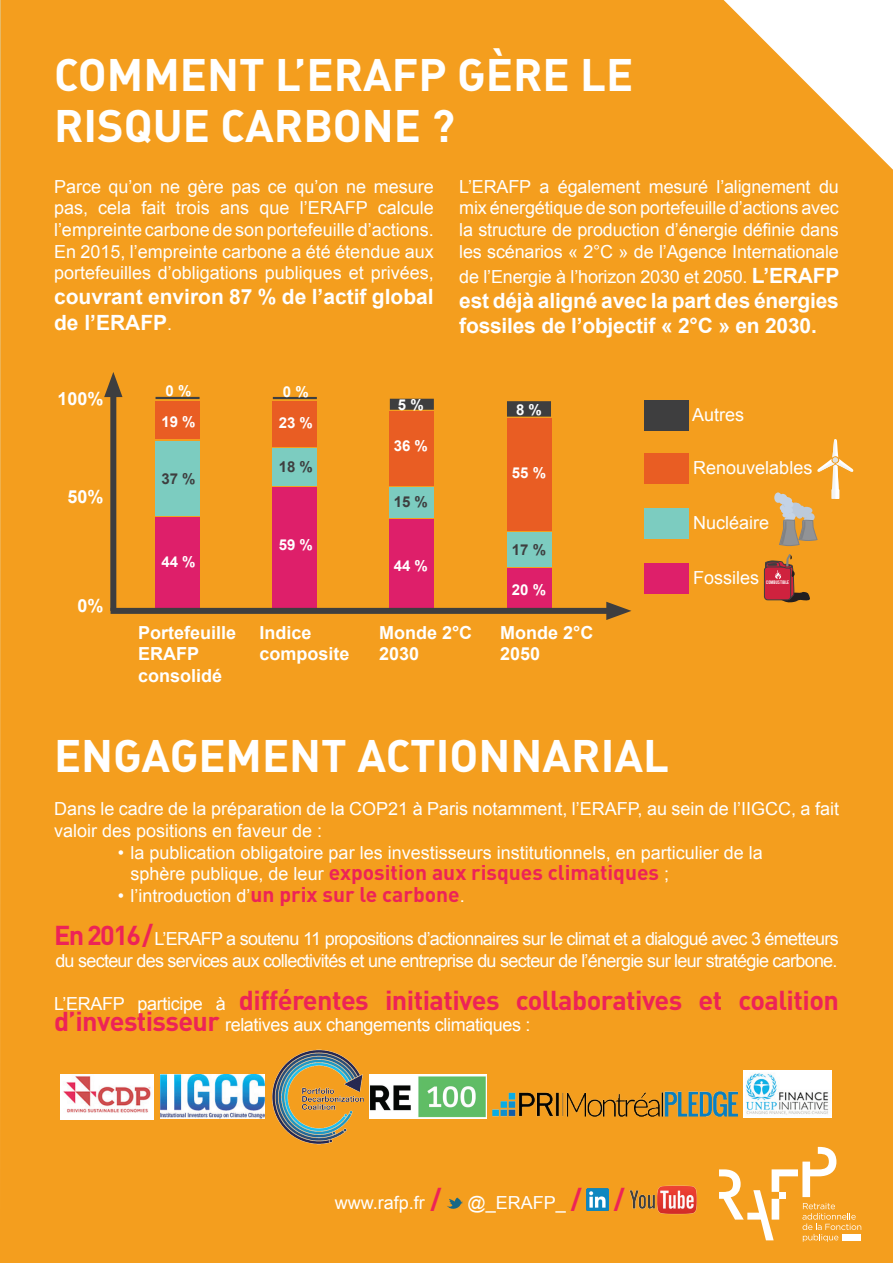
<style>
.page{position:relative;width:893px;height:1263px;background:#f49e1e}
.page>*{position:absolute;margin:0;border:0;box-sizing:border-box;transform-origin:0 0}
.t1{font:700 45px/51px "DIN";color:#fff}
.t2{font:700 27px "DIN";letter-spacing:-.02em;color:#ed2357}
.t3{font:700 21px/25.2px "Arial";letter-spacing:-.01em;color:#fff}
.t4{font:700 21px "DIN";color:#ed2357}
.t5{font:18px/21.6px "Arial";color:#fff;text-align:justify}
.t6{font:18px/21.6px "Arial";letter-spacing:-.04em;color:#fff}
.t7{font:700 18px/21.6px "Arial";color:#fff}
.t8{font:18px "Arial";letter-spacing:-.02em;color:#fff}
.t9{font:700 15px "Arial";color:#fff}
.t10{font:700 15px "Arial";color:#3e3e3f}
.t11{font:3.9px "Bebas";letter-spacing:.02em;color:#fff}
.s1{font-weight:400;font-size:18px}
.s2{font-weight:700;font-size:21px}
.s3{font-family:"Arial";font-weight:400;font-size:18px;color:#fff}
.s4{font-family:"DIN";font-weight:700;font-size:21px;color:#ed2357}
.s5{font-family:"DIN";font-weight:700;font-size:27px;color:#ed2357}
</style>
<div class="page">
<div style="left:156px;top:401px;width:44px;height:38px;background:#e95d23"></div>
<div style="left:156px;top:441px;width:44px;height:74px;background:#7cccc0"></div>
<div style="left:156px;top:517px;width:44px;height:94px;background:#de1f6a"></div>
<hr style="left:156px;top:397px;width:44px;height:2px;background:#3e3e3f">
<hr style="left:273px;top:397px;width:44px;height:2px;background:#3e3e3f">
<div style="left:273px;top:401px;width:44px;height:46px;background:#e95d23"></div>
<div style="left:273px;top:448px;width:44px;height:37px;background:#7cccc0"></div>
<div style="left:273px;top:487px;width:44px;height:124px;background:#de1f6a"></div>
<div style="left:507px;top:569px;width:44px;height:42px;background:#de1f6a"></div>
<div style="left:390px;top:519px;width:44px;height:92px;background:#de1f6a"></div>
<div style="left:507px;top:533px;width:44px;height:34px;background:#7cccc0"></div>
<div style="left:390px;top:487px;width:44px;height:30px;background:#7cccc0"></div>
<div style="left:507px;top:418px;width:44px;height:112px;background:#e95d23"></div>
<div style="left:390px;top:411px;width:44px;height:74px;background:#e95d23"></div>
<div style="left:390px;top:399px;width:44px;height:11px;background:#3e3e3f"></div>
<div style="left:507px;top:401px;width:44px;height:16px;background:#3e3e3f"></div>
<div style="left:111px;top:608px;width:506px;height:6px;background:#3e3e3f"></div>
<svg style="left:606px;top:602px;width:25px;height:18px"></svg>
<div style="left:110px;top:387px;width:6px;height:224px;background:#3e3e3f"></div>
<svg style="left:104px;top:372px;width:18px;height:25px"></svg>
<div style="left:644px;top:400px;width:44px;height:31px;background:#3e3e3f"></div>
<div style="left:644px;top:454px;width:44px;height:30px;background:#e95d23"></div>
<svg style="left:816px;top:439px;width:38px;height:60px;background:#f4b04a"></svg>
<div style="left:644px;top:508px;width:44px;height:30px;background:#7cccc0"></div>
<div style="left:807px;top:513px;width:8px;height:8px;background:#bccadb;border-radius:50%"></div>
<div style="left:802px;top:512px;width:7px;height:6px;background:#bccadb;border-radius:50%"></div>
<div style="left:781px;top:503px;width:10px;height:7px;background:#bccadb;border-radius:50%"></div>
<div style="left:790px;top:507px;width:9px;height:10px;background:#bccadb;border-radius:50%"></div>
<div style="left:789px;top:503px;width:12px;height:7px;background:#bccadb;border-radius:50%"></div>
<div style="left:800px;top:507px;width:12px;height:7px;background:#bccadb;border-radius:50%"></div>
<div style="left:796px;top:508px;width:7px;height:11px;background:#bccadb;border-radius:50%"></div>
<div style="left:787px;top:513px;width:8px;height:8px;background:#c4d3e5;border-radius:50%"></div>
<div style="left:782px;top:512px;width:8px;height:6px;background:#c4d3e5;border-radius:50%"></div>
<div style="left:784px;top:501px;width:9px;height:7px;background:#c4d3e5;border-radius:50%"></div>
<div style="left:778px;top:494px;width:9px;height:10px;background:#c4d3e5;border-radius:50%"></div>
<div style="left:780px;top:497px;width:12px;height:7px;background:#c4d3e5;border-radius:50%"></div>
<div style="left:781px;top:506px;width:12px;height:8px;background:#c4d3e5;border-radius:50%"></div>
<div style="left:774px;top:492px;width:8px;height:11px;background:#c4d3e5;border-radius:50%"></div>
<svg style="left:779px;top:517px;width:38px;height:29px"></svg>
<div style="left:644px;top:563px;width:44px;height:31px;background:#de1f6a"></div>
<div style="left:764px;top:567px;width:27px;height:33px;border:1px solid #3e3e3f;border-radius:3px"></div>
<svg style="left:765px;top:554px;width:46px;height:49px;background:#c55d30"></svg>
<img style="left:161px;top:1074px;width:103px;height:44px">
<img style="left:271px;top:1049px;width:94px;height:95px">
<img style="left:493px;top:1079px;width:245px;height:37px">
<img style="left:369px;top:1075px;width:118px;height:44px">
<svg style="left:719px;top:1147px;width:142px;height:95px"></svg>
<svg style="left:447px;top:1197px;width:16px;height:14px"></svg>
<img style="left:586px;top:1188px;width:23px;height:23px">
<img style="left:630px;top:1185px;width:68px;height:29px">
<img style="left:744px;top:1070px;width:88px;height:47px">
<img style="left:60px;top:1074px;width:93px;height:45px">
<h1 class="t1" style="left:54px;top:48px;width:581px">COMMENT L’ERAFP GÈRE LE<br>RISQUE CARBONE ?</h1>
<p class="t5" style="left:54px;top:176px;width:381px">Parce qu’on ne gère pas ce qu’on ne mesure pas, cela fait trois ans que l’ERAFP calcule l’empreinte carbone de son portefeuille d’actions.<br>En 2015, l’empreinte carbone a été étendue aux portefeuilles d’obligations publiques et privées,</p>
<p class="t3" style="left:54px;top:285px;width:381px">couvrant environ 87 % de l’actif global de l’ERAFP<span class="s1">.</span></p>
<p class="t5" style="left:459px;top:176px;width:381px">L’ERAFP a également mesuré l’alignement du mix énergétique de son portefeuille d’actions avec la structure de production d’énergie définie dans les scénarios « 2°C » de l’Agence Internationale</p>
<p class="t5" style="left:459px;top:266px;width:382px">de l’Energie à l’horizon 2030 et 2050. <span class="s2">L’ERAFP</span></p>
<p class="t3" style="left:459px;top:289px;width:381px">est déjà aligné avec la part des énergies fossiles de l’objectif « 2°C » en 2030.</p>
<p class="t7" style="left:57px;top:388px;width:48px">100%</p>
<p class="t7" style="left:67px;top:486px;width:38px">50%</p>
<p class="t7" style="left:77px;top:595px;width:28px">0%</p>
<p class="t9" style="left:166px;top:381px;width:27px">0 %</p>
<p class="t9" style="left:283px;top:382px;width:27px">0 %</p>
<p class="t9" style="left:161px;top:412px;width:36px">19 %</p>
<p class="t9" style="left:279px;top:413px;width:36px">23 %</p>
<p class="t10" style="left:161px;top:468px;width:36px">37 %</p>
<p class="t9" style="left:161px;top:552px;width:36px">44 %</p>
<p class="t10" style="left:279px;top:457px;width:36px">18 %</p>
<p class="t9" style="left:279px;top:534px;width:36px">59 %</p>
<p class="t9" style="left:398px;top:395px;width:27px">5 %</p>
<p class="t9" style="left:516px;top:400px;width:27px">8 %</p>
<p class="t9" style="left:394px;top:436px;width:36px">36 %</p>
<p class="t10" style="left:394px;top:492px;width:36px">15 %</p>
<p class="t9" style="left:394px;top:555px;width:36px">44 %</p>
<p class="t9" style="left:512px;top:463px;width:36px">55 %</p>
<p class="t10" style="left:512px;top:540px;width:36px">17 %</p>
<p class="t9" style="left:512px;top:580px;width:36px">20 %</p>
<p class="t7" style="left:138px;top:622px;width:100px">Portefeuille<br>ERAFP consolidé</p>
<p class="t7" style="left:259px;top:622px;width:92px">Indice composite</p>
<p class="t7" style="left:379px;top:622px;width:95px">Monde 2°C<br>2030</p>
<p class="t7" style="left:500px;top:622px;width:95px">Monde 2°C<br>2050</p>
<p class="t5" style="left:692px;top:404px;width:54px">Autres</p>
<p class="t5" style="left:693px;top:457px;width:121px">Renouvelables</p>
<p class="t5" style="left:693px;top:512px;width:78px">Nucléaire</p>
<p class="t5" style="left:693px;top:567px;width:68px">Fossiles</p>
<p class="t11" style="left:766px;top:580px;width:24px">COMBUSTIBLE</p>
<h1 class="t1" style="left:54px;top:728px;width:616px">ENGAGEMENT ACTIONNARIAL</h1>
<p class="t5" style="left:54px;top:798px;width:786px">Dans le cadre de la préparation de la COP21 à Paris notamment, l’ERAFP, au sein de l’IIGCC, a fait valoir des positions en faveur de :</p>
<p class="t5" style="left:118px;top:842px;width:647px">• la publication obligatoire par les investisseurs institutionnels, en particulier de la</p>
<p class="t4" style="left:131px;top:859px;width:540px"><span class="s3">sphère publique, de leur</span> exposition aux risques climatiques <span class="s3">;</span></p>
<p class="t5" style="left:118px;top:885px;width:348px">• l’introduction d’<span class="s4">un prix sur le carbone</span>.</p>
<p class="t6" style="left:54px;top:928px;width:786px"><span class="s5">En 2016/</span>L’ERAFP a soutenu 11 propositions d’actionnaires sur le climat et a dialogué avec 3 émetteurs du secteur des services aux collectivités et une entreprise du secteur de l’énergie sur leur stratégie carbone.</p>
<h2 class="t2" style="left:54px;top:982px;width:786px"><span class="s3">L’ERAFP participe à</span> différentes initiatives collaboratives et coalition</h2>
<p class="t8" style="left:54px;top:1013px;width:478px"><span class="s5">d’investisseur</span> relatives aux changements climatiques :</p>
<p class="t5" style="left:335px;top:1192px;width:291px">www.rafp.fr <span class="s5">/</span> @_ERAFP_ <span class="s5">/ /</span></p>
</div>
